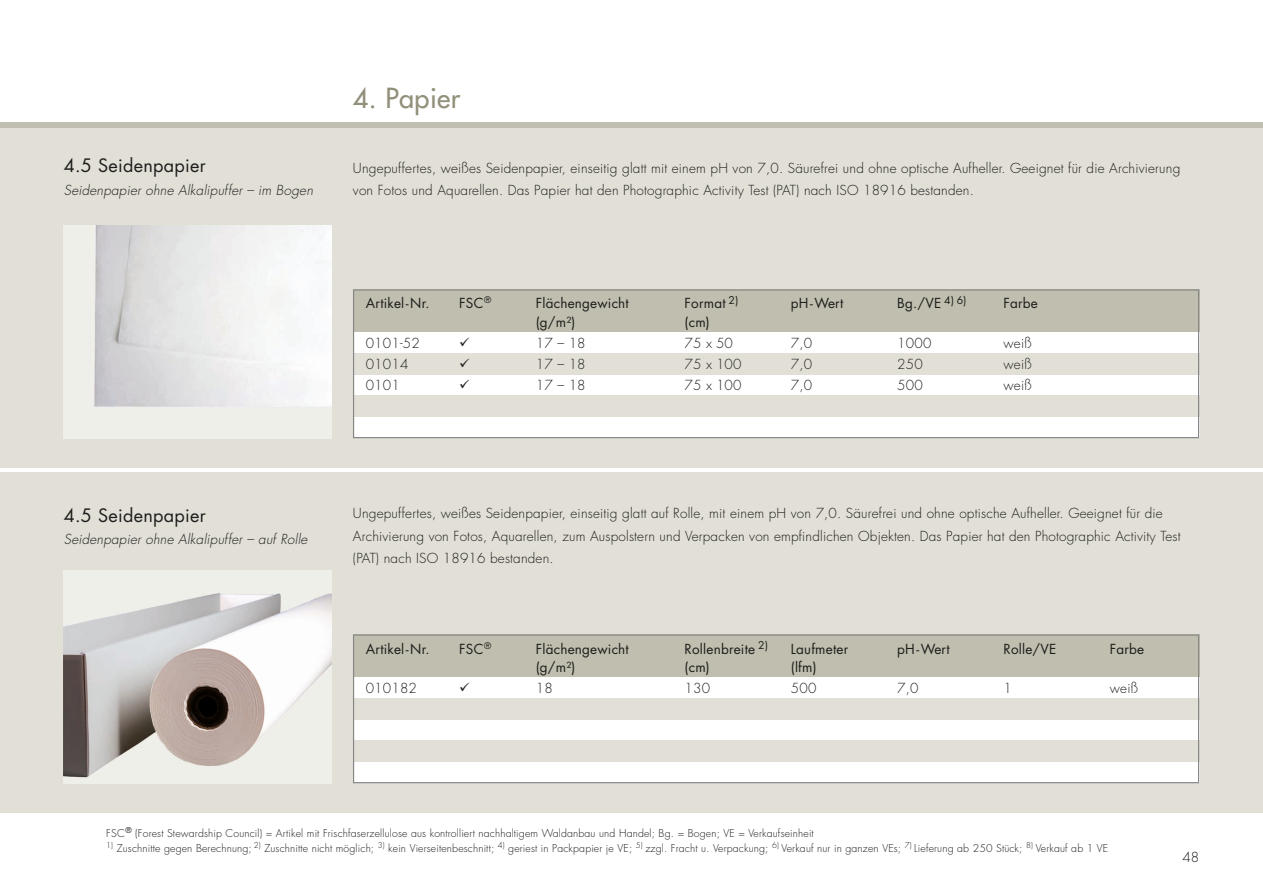
<style>
.page{position:relative;width:1263px;height:893px;background:#fff}
.page>*{position:absolute;margin:0;border:0;box-sizing:border-box;transform-origin:0 0}
.t1{font:500 27px "Futura Std";letter-spacing:.015em;color:#928f7a}
.t2{font:18px "Futura Std";letter-spacing:.015em;color:#1d1d1b}
.t3{font:300 13.5px/22.5px "Futura Std";letter-spacing:.015em;color:#1d1d1b}
.t4{font:13.5px "Futura Std";letter-spacing:.015em;color:#1d1d1b}
.t5{font:italic 300 13.5px "Futura Std";letter-spacing:.015em;color:#1d1d1b}
.t6{font:300 10.5px "Futura Std";letter-spacing:.015em;color:#1d1d1b}
</style>
<div class="page">
<div style="left:0;top:128px;width:1263px;height:340px;background:#e1dfd6"></div>
<div style="left:0;top:473px;width:1263px;height:340px;background:#e1dfd6"></div>
<div style="left:0;top:122px;width:1263px;height:6px;background:#c0beae"></div>
<div style="left:353px;top:289px;width:846px;height:149px;background:#fff"></div>
<div style="left:353px;top:353px;width:846px;height:21px;background:#e1dfd6"></div>
<div style="left:353px;top:395px;width:846px;height:22px;background:#e1dfd6"></div>
<div style="left:353px;top:289px;width:846px;height:43px;background:#c0beae"></div>
<div style="left:353px;top:289px;width:846px;height:149px;border:1px solid #878787"></div>
<div style="left:353px;top:634px;width:846px;height:149px;background:#fff"></div>
<div style="left:353px;top:698px;width:846px;height:21px;background:#e1dfd6"></div>
<div style="left:353px;top:741px;width:846px;height:21px;background:#e1dfd6"></div>
<div style="left:353px;top:634px;width:846px;height:43px;background:#c0beae"></div>
<div style="left:353px;top:634px;width:846px;height:149px;border:1px solid #878787"></div>
<img style="left:64px;top:226px;width:268px;height:212px">
<img style="left:64px;top:571px;width:268px;height:212px">
<h2 class="t2" style="left:64px;top:154px;width:143px">4.5 Seidenpapier</h2>
<p class="t5" style="left:64px;top:182px;width:251px">Seidenpapier ohne Alkalipuffer – im Bogen</p>
<h1 class="t1" style="left:353px;top:81px;width:109px">4. Papier</h1>
<p class="t3" style="left:353px;top:157px;width:829px">Ungepuffertes, weißes Seidenpapier, einseitig glatt mit einem pH von 7,0. Säurefrei und ohne optische Aufheller. Geeignet für die Archivierung von Fotos und Aquarellen. Das Papier hat den Photographic Activity Test (PAT) nach ISO 18916 bestanden.</p>
<p class="t4" style="left:366px;top:295px;width:66px">Artikel-Nr.</p>
<p class="t4" style="left:459px;top:295px;width:34px">FSC<sup>®</sup></p>
<p class="t4" style="left:536px;top:295px;width:95px">Flächengewicht</p>
<p class="t4" style="left:685px;top:295px;width:55px">Format <sup>2)</sup></p>
<p class="t4" style="left:791px;top:295px;width:54px">pH-Wert</p>
<p class="t4" style="left:897px;top:295px;width:71px">Bg./VE <sup>4)</sup> <sup>6)</sup></p>
<p class="t4" style="left:1003px;top:295px;width:36px">Farbe</p>
<p class="t4" style="left:536px;top:313px;width:41px">(g/m²)</p>
<p class="t4" style="left:685px;top:313px;width:27px">(cm)</p>
<p class="t3" style="left:366px;top:332px;width:56px">0101-52</p>
<p class="t3" style="left:536px;top:332px;width:51px">17 – 18</p>
<p class="t3" style="left:685px;top:332px;width:50px">75 x 50</p>
<p class="t3" style="left:791px;top:332px;width:23px">7,0</p>
<p class="t3" style="left:897px;top:332px;width:36px">1000</p>
<p class="t3" style="left:1003px;top:332px;width:30px">weiß</p>
<p class="t3" style="left:366px;top:353px;width:44px">01014</p>
<p class="t3" style="left:536px;top:353px;width:51px">17 – 18</p>
<p class="t3" style="left:685px;top:353px;width:58px">75 x 100</p>
<p class="t3" style="left:791px;top:353px;width:23px">7,0</p>
<p class="t3" style="left:897px;top:353px;width:27px">250</p>
<p class="t3" style="left:1003px;top:353px;width:30px">weiß</p>
<p class="t3" style="left:366px;top:375px;width:36px">0101</p>
<p class="t3" style="left:536px;top:375px;width:51px">17 – 18</p>
<p class="t3" style="left:685px;top:375px;width:58px">75 x 100</p>
<p class="t3" style="left:791px;top:375px;width:23px">7,0</p>
<p class="t3" style="left:897px;top:375px;width:27px">500</p>
<p class="t3" style="left:1003px;top:375px;width:30px">weiß</p>
<h2 class="t2" style="left:64px;top:504px;width:143px">4.5 Seidenpapier</h2>
<p class="t5" style="left:64px;top:531px;width:245px">Seidenpapier ohne Alkalipuffer – auf Rolle</p>
<p class="t3" style="left:353px;top:502px;width:829px">Ungepuffertes, weißes Seidenpapier, einseitig glatt auf Rolle, mit einem pH von 7,0. Säurefrei und ohne optische Aufheller. Geeignet für die<br>Archivierung von Fotos, Aquarellen, zum Auspolstern und Verpacken von empfindlichen Objekten. Das Papier hat den Photographic Activity Test (PAT) nach ISO 18916 bestanden.</p>
<p class="t4" style="left:366px;top:640px;width:66px">Artikel-Nr.</p>
<p class="t4" style="left:459px;top:640px;width:34px">FSC<sup>®</sup></p>
<p class="t4" style="left:536px;top:640px;width:95px">Flächengewicht</p>
<p class="t4" style="left:685px;top:640px;width:85px">Rollenbreite <sup>2)</sup></p>
<p class="t4" style="left:791px;top:640px;width:59px">Laufmeter</p>
<p class="t4" style="left:897px;top:640px;width:54px">pH-Wert</p>
<p class="t4" style="left:1003px;top:640px;width:54px">Rolle/VE</p>
<p class="t4" style="left:1110px;top:640px;width:36px">Farbe</p>
<p class="t4" style="left:536px;top:658px;width:41px">(g/m²)</p>
<p class="t4" style="left:685px;top:658px;width:27px">(cm)</p>
<p class="t4" style="left:791px;top:658px;width:27px">(lfm)</p>
<p class="t3" style="left:366px;top:677px;width:53px">010182</p>
<p class="t3" style="left:536px;top:677px;width:18px">18</p>
<p class="t3" style="left:685px;top:677px;width:27px">130</p>
<p class="t3" style="left:791px;top:677px;width:27px">500</p>
<p class="t3" style="left:897px;top:677px;width:23px">7,0</p>
<p class="t3" style="left:1003px;top:677px;width:10px">1</p>
<p class="t3" style="left:1110px;top:677px;width:30px">weiß</p>
<p class="t6" style="left:106px;top:827px;width:709px">FSC<sup>®</sup> (Forest Stewardship Council) = Artikel mit Frischfaserzellulose aus kontrolliert nachhaltigem Waldanbau und Handel; Bg. = Bogen; VE = Verkaufseinheit</p>
<p class="t6" style="left:106px;top:842px;width:1003px"><sup>1)</sup> Zuschnitte gegen Berechnung; <sup>2)</sup> Zuschnitte nicht möglich; <sup>3)</sup> kein Vierseitenbeschnitt; <sup>4)</sup> geriest in Packpapier je VE; <sup>5)</sup> zzgl. Fracht u. Verpackung; <sup>6)</sup> Verkauf nur in ganzen VEs; <sup>7)</sup> Lieferung ab 250 Stück; <sup>8)</sup> Verkauf ab 1 VE</p>
<p class="t3" style="left:1182px;top:846px;width:18px">48</p>
</div>
